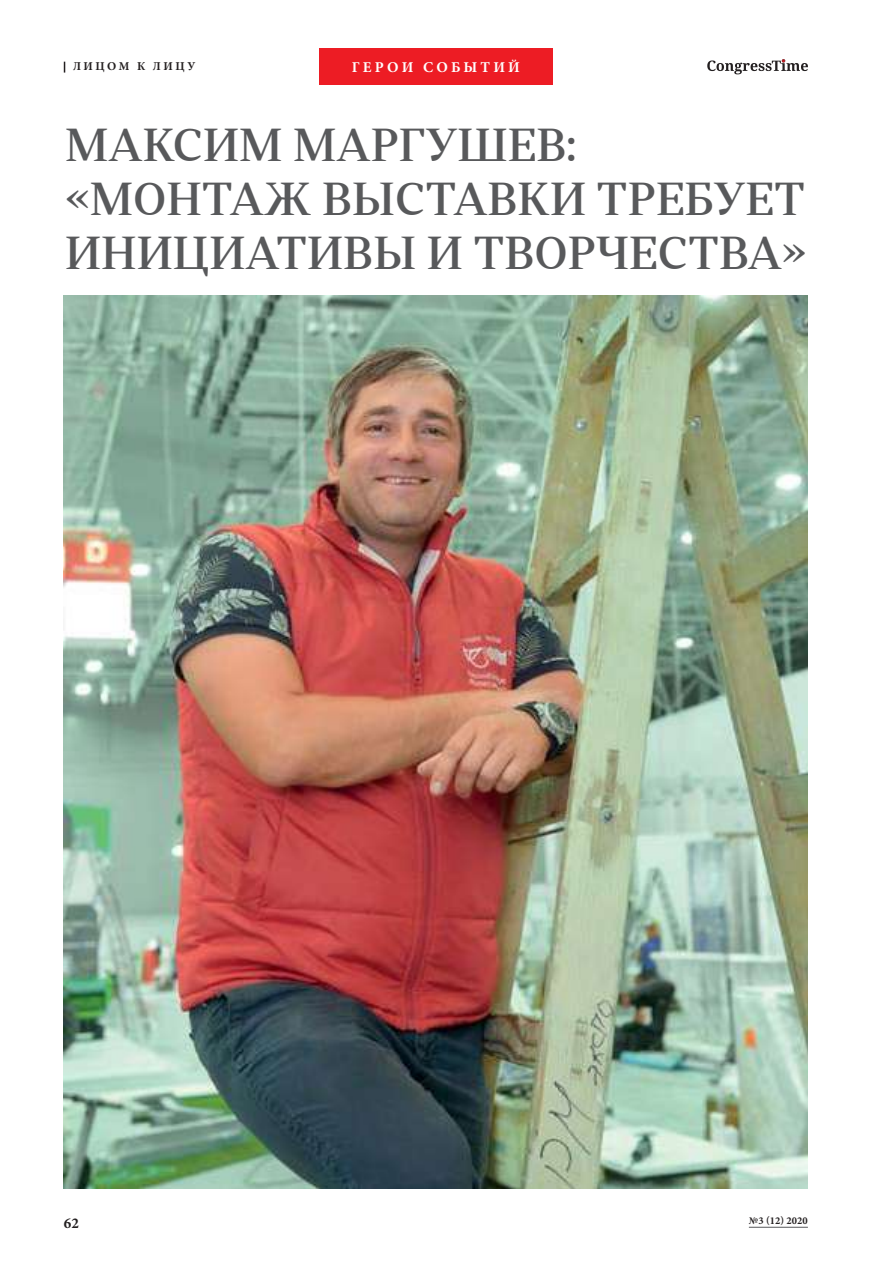
<style>
.page{position:relative;width:893px;height:1263px;background:#fff}
.page>*{position:absolute;margin:0;border:0;box-sizing:border-box;transform-origin:0 0}
.t1{font:500 45px/54px "Skema Pro Display";color:#58595b}
.t2{font:700 15px "Minion Pro";letter-spacing:.21em;color:#fff}
.t3{font:700 15px "Minion Pro";color:#231f20}
.t4{font:700 12px "Minion Pro";letter-spacing:.21em;color:#231f20}
.t5{font:700 10.5px "Minion Pro";letter-spacing:.01em;color:#231f20}
</style>
<div class="page">
<img style="left:64px;top:296px;width:744px;height:892px">
<div style="left:319px;top:49px;width:234px;height:36px;background:#ed1c24"></div>
<svg style="left:707px;top:59px;width:101px;height:15px"></svg>
<hr style="left:749px;top:1227px;width:59px;height:1px;background:#58595b">
<p class="t4" style="left:73px;top:62px;width:124px">ЛИЦОМ К ЛИЦУ</p>
<p class="t2" style="left:352px;top:61px;width:170px">ГЕРОИ СОБЫТИЙ</p>
<p class="t1" style="left:65px;top:123px;width:743px">МАКСИМ МАРГУШЕВ: «МОНТАЖ ВЫСТАВКИ ТРЕБУЕТ<br>ИНИЦИАТИВЫ И ТВОРЧЕСТВА»</p>
<p class="t3" style="left:64px;top:1217px;width:17px">62</p>
<p class="t5" style="left:749px;top:1217px;width:60px">№3 (12) 2020</p>
</div>
